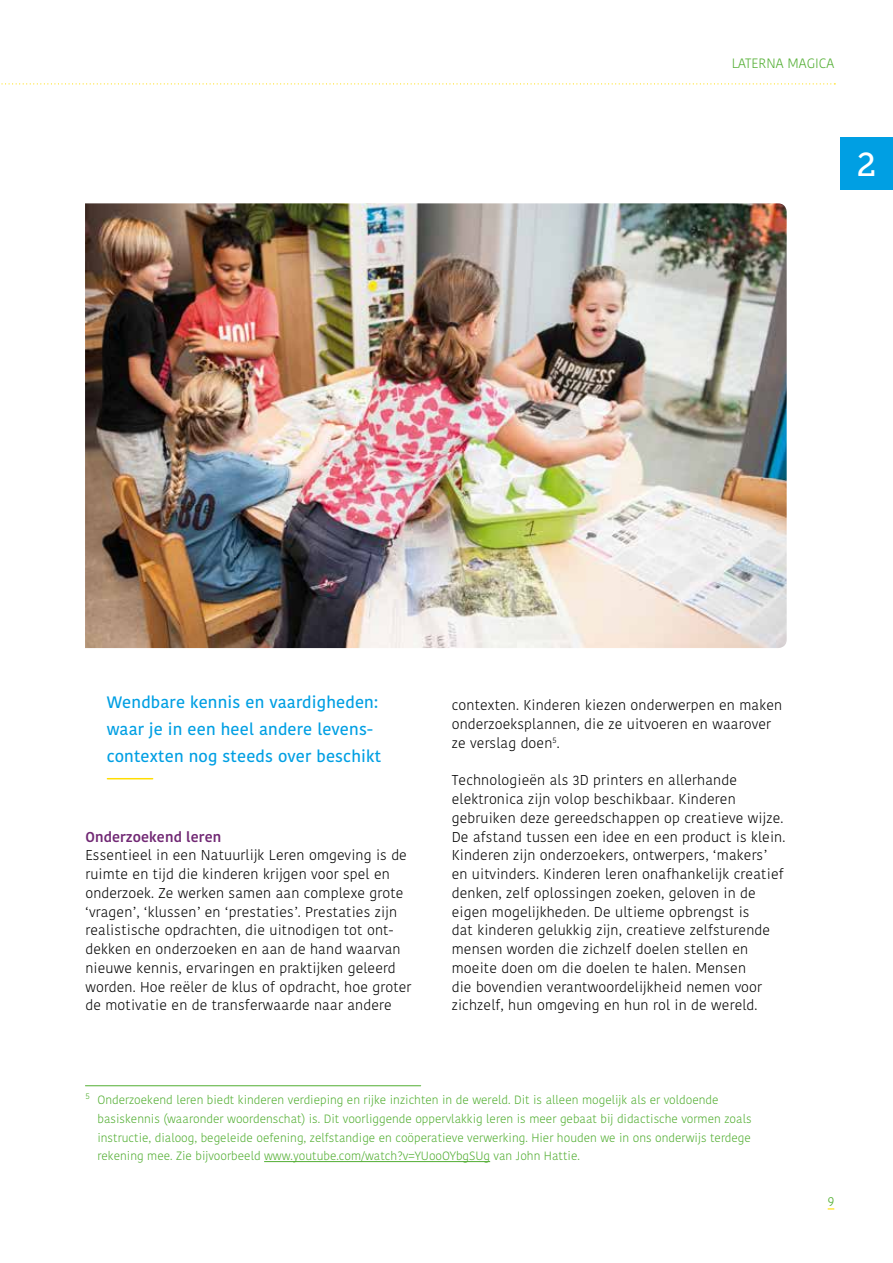
<style>
.page{position:relative;width:893px;height:1263px;background:#fff}
.page>*{position:absolute;margin:0;border:0;box-sizing:border-box;transform-origin:0 0}
.t1{font:33px "Museo Slab 500";color:#fff}
.t2{font:600 16.5px/27px "Kohinoor Devanagari";letter-spacing:.01em;color:#009fe3}
.t3{font:300 14.25px/18.8px "Kohinoor Devanagari";letter-spacing:.01em;color:#000}
.t4{font:500 14.25px "Kohinoor Devanagari";letter-spacing:.01em;color:#712874}
.t5{font:300 13.5px "Kohinoor Devanagari";color:#52ae32}
.t6{font:300 12px/18.8px "Kohinoor Devanagari";color:#52ae32}
</style>
<div class="page">
<svg style="left:1px;top:83px;width:834px;height:1px"></svg>
<div style="left:840px;top:137px;width:53px;height:53px;background:#009fe3"></div>
<hr style="left:107px;top:778px;width:46px;height:1px;background:#fd0">
<hr style="left:264px;top:1161px;width:226px;height:1px;background:#52ae32">
<hr style="left:85px;top:1085px;width:336px;height:1px;background:#52ae32">
<img style="left:85px;top:203px;width:702px;height:445px">
<p class="t5" style="left:732px;top:56px;width:104px">LATERNA MAGICA</p>
<h1 class="t1" style="left:857px;top:146px;width:21px">2</h1>
<p class="t2" style="left:107px;top:689px;width:276px">Wendbare kennis en vaardigheden: waar je in een heel andere levens&shy;contexten nog steeds over beschikt</p>
<p class="t4" style="left:85px;top:828px;width:137px">Onderzoekend leren</p>
<p class="t3" style="left:85px;top:846px;width:328px">Essentieel in een Natuurlijk Leren omgeving is de ruimte en tijd die kinderen krijgen voor spel en onderzoek. Ze werken samen aan complexe grote ‘vragen’, ‘klussen’ en ‘prestaties’. Prestaties zijn realistische opdrachten, die uitnodigen tot ont&shy;dekken en onderzoeken en aan de hand waarvan nieuwe kennis, ervaringen en praktijken geleerd worden. Hoe reëler de klus of opdracht, hoe groter de motivatie en de transferwaarde naar andere</p>
<p class="t3" style="left:452px;top:696px;width:332px">contexten. Kinderen kiezen onderwerpen en maken onderzoeksplannen, die ze uitvoeren en waarover ze verslag doen<sup>5</sup>.</p>
<p class="t3" style="left:452px;top:771px;width:335px">Technologieën als 3D printers en allerhande elektronica zijn volop beschikbaar. Kinderen gebruiken deze gereedschappen op creatieve wijze.<br>De afstand tussen een idee en een product is klein.<br>Kinderen zijn onderzoekers, ontwerpers, ‘makers’ en uitvinders. Kinderen leren onafhankelijk creatief denken, zelf oplossingen zoeken, geloven in de eigen mogelijkheden. De ultieme opbrengst is<br>dat kinderen gelukkig zijn, creatieve zelfsturende mensen worden die zichzelf doelen stellen en moeite doen om die doelen te halen. Mensen<br>die bovendien verantwoordelijkheid nemen voor zichzelf, hun omgeving en hun rol in de wereld.</p>
<p class="t6" style="left:97px;top:1090px;width:656px;text-indent:-12px"><sup>5</sup> Onderzoekend leren biedt kinderen verdieping en rijke inzichten in de wereld. Dit is alleen mogelijk als er voldoende basiskennis (waaronder woordenschat) is. Dit voorliggende oppervlakkig leren is meer gebaat bij didactische vormen zoals instructie, dialoog, begeleide oefening, zelfstandige en coöperatieve verwerking. Hier houden we in ons onderwijs terdege rekening mee. Zie bijvoorbeeld www.youtube.com/watch?v=YUooOYbgSUg van John Hattie.</p>
<p class="t5" style="left:828px;top:1193px;width:8px">9</p>
</div>
